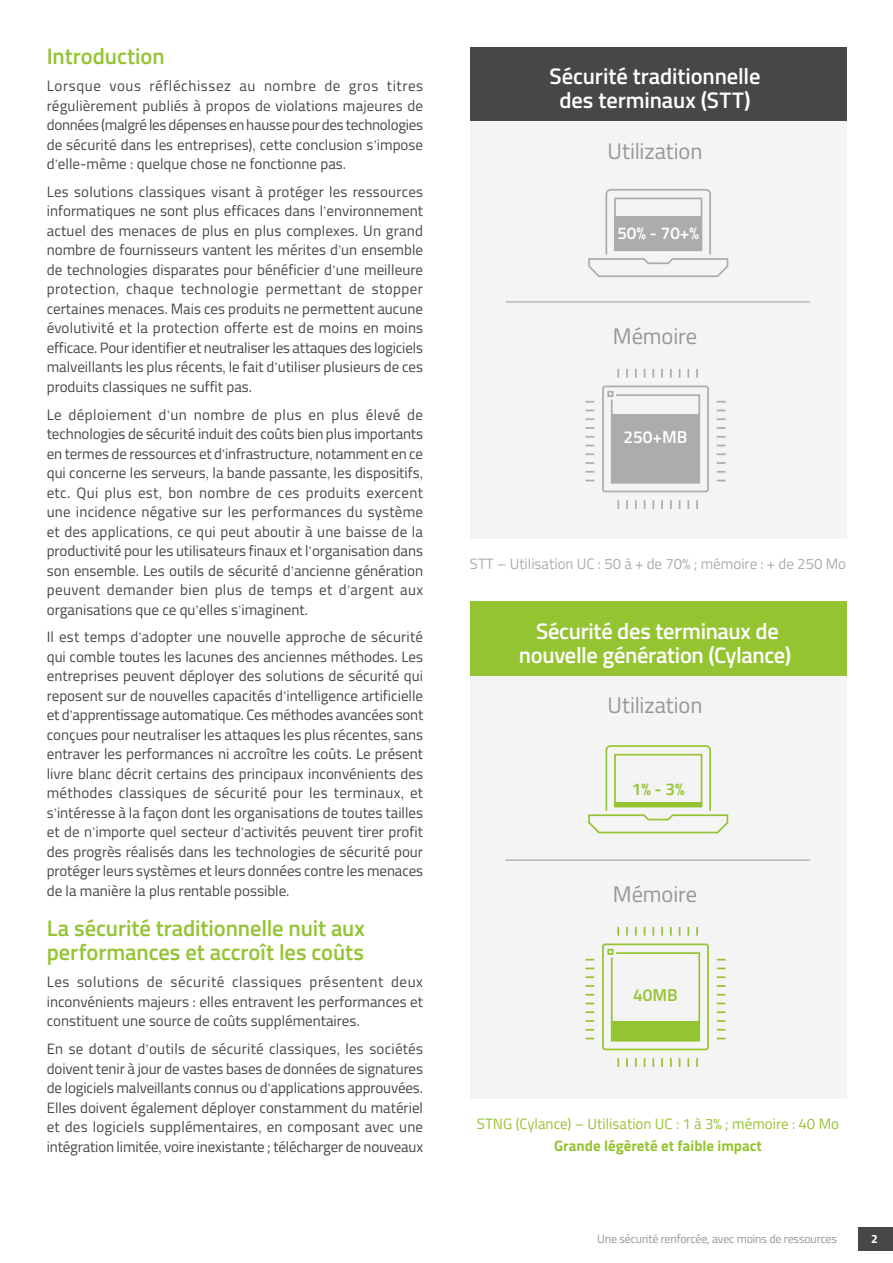
<style>
.page{position:relative;width:893px;height:1263px;background:#fff}
.page>*{position:absolute;margin:0;border:0;box-sizing:border-box;transform-origin:0 0}
.t1{font:600 22.5px/24px "Titillium";letter-spacing:-.01em;color:#fff;text-align:center}
.t2{font:600 22.5px/24px "Titillium";letter-spacing:-.005em;color:#95c432}
.t3{font:22.5px "Titillium";letter-spacing:-.005em;color:#969798}
.t4{font:600 17.25px "Titillium";color:#fff}
.t5{font:600 17.25px "Titillium";color:#95c432}
.t6{font:600 17.1px "Titillium";color:#fff}
.t7{font:600 17.1px "Titillium";color:#95c432}
.t8{font:15px/19.5px "Titillium";color:#474747;text-align:justify}
.t9{font:15px "Titillium";color:#95c432}
.t10{font:15px "Titillium";color:#abacac}
.t11{font:700 15px "Titillium";color:#95c432}
.t12{font:12px "Titillium";letter-spacing:-.015em;color:#969798}
.t13{font:700 12px "Titillium";color:#fff}
.s1{font-family:"Apple Garamond"}
</style>
<div class="page">
<div style="left:858px;top:1227px;width:35px;height:24px;background:#474747"></div>
<div style="left:470px;top:47px;width:376px;height:74px;background:#474747"></div>
<div style="left:470px;top:121px;width:376px;height:51px;background:#f4f4f4"></div>
<div style="left:470px;top:172px;width:376px;height:134px;background:#f4f4f4"></div>
<div style="left:470px;top:306px;width:376px;height:51px;background:#f4f4f4"></div>
<div style="left:470px;top:357px;width:376px;height:181px;background:#f4f4f4"></div>
<svg style="left:588px;top:189px;width:140px;height:88px"></svg>
<div style="left:615px;top:216px;width:87px;height:34px;background:#abacac"></div>
<div style="left:614px;top:198px;width:88px;height:53px;border:2px solid #abacac"></div>
<svg style="left:617px;top:369px;width:2px;height:9px"></svg>
<svg style="left:626px;top:369px;width:2px;height:9px"></svg>
<svg style="left:635px;top:369px;width:2px;height:9px"></svg>
<svg style="left:652px;top:369px;width:2px;height:9px"></svg>
<svg style="left:661px;top:369px;width:2px;height:9px"></svg>
<svg style="left:670px;top:369px;width:2px;height:9px"></svg>
<svg style="left:687px;top:369px;width:2px;height:9px"></svg>
<svg style="left:696px;top:369px;width:2px;height:9px"></svg>
<svg style="left:617px;top:500px;width:2px;height:9px"></svg>
<svg style="left:626px;top:500px;width:2px;height:9px"></svg>
<svg style="left:635px;top:500px;width:2px;height:9px"></svg>
<svg style="left:652px;top:500px;width:2px;height:9px"></svg>
<svg style="left:661px;top:500px;width:2px;height:9px"></svg>
<svg style="left:670px;top:500px;width:2px;height:9px"></svg>
<svg style="left:687px;top:500px;width:2px;height:9px"></svg>
<svg style="left:696px;top:500px;width:2px;height:9px"></svg>
<svg style="left:717px;top:401px;width:8px;height:2px"></svg>
<svg style="left:717px;top:418px;width:8px;height:2px"></svg>
<svg style="left:717px;top:427px;width:8px;height:2px"></svg>
<svg style="left:717px;top:436px;width:8px;height:2px"></svg>
<svg style="left:717px;top:453px;width:8px;height:2px"></svg>
<svg style="left:717px;top:462px;width:8px;height:2px"></svg>
<svg style="left:717px;top:471px;width:8px;height:2px"></svg>
<svg style="left:585px;top:401px;width:9px;height:2px"></svg>
<svg style="left:585px;top:418px;width:9px;height:2px"></svg>
<svg style="left:585px;top:427px;width:9px;height:2px"></svg>
<svg style="left:585px;top:436px;width:9px;height:2px"></svg>
<svg style="left:585px;top:453px;width:9px;height:2px"></svg>
<svg style="left:585px;top:462px;width:9px;height:2px"></svg>
<svg style="left:585px;top:471px;width:9px;height:2px"></svg>
<div style="left:602px;top:385px;width:107px;height:107px;border:2px solid #abacac;border-radius:2px"></div>
<svg style="left:607px;top:391px;width:94px;height:93px"></svg>
<div style="left:470px;top:601px;width:376px;height:75px;background:#95c432"></div>
<div style="left:470px;top:676px;width:376px;height:51px;background:#f4f4f4"></div>
<div style="left:470px;top:727px;width:376px;height:137px;background:#f4f4f4"></div>
<div style="left:470px;top:864px;width:376px;height:51px;background:#f4f4f4"></div>
<div style="left:470px;top:915px;width:376px;height:183px;background:#f4f4f4"></div>
<svg style="left:588px;top:745px;width:140px;height:88px"></svg>
<hr style="left:615px;top:802px;width:87px;height:4px;background:#95c432">
<div style="left:614px;top:754px;width:88px;height:53px;border:2px solid #95c432"></div>
<svg style="left:617px;top:927px;width:2px;height:8px"></svg>
<svg style="left:626px;top:927px;width:2px;height:8px"></svg>
<svg style="left:635px;top:927px;width:2px;height:8px"></svg>
<svg style="left:652px;top:927px;width:2px;height:8px"></svg>
<svg style="left:661px;top:927px;width:2px;height:8px"></svg>
<svg style="left:670px;top:927px;width:2px;height:8px"></svg>
<svg style="left:687px;top:927px;width:2px;height:8px"></svg>
<svg style="left:696px;top:927px;width:2px;height:8px"></svg>
<svg style="left:617px;top:1058px;width:2px;height:9px"></svg>
<svg style="left:626px;top:1058px;width:2px;height:9px"></svg>
<svg style="left:635px;top:1058px;width:2px;height:9px"></svg>
<svg style="left:652px;top:1058px;width:2px;height:9px"></svg>
<svg style="left:661px;top:1058px;width:2px;height:9px"></svg>
<svg style="left:670px;top:1058px;width:2px;height:9px"></svg>
<svg style="left:687px;top:1058px;width:2px;height:9px"></svg>
<svg style="left:696px;top:1058px;width:2px;height:9px"></svg>
<svg style="left:717px;top:967px;width:8px;height:2px"></svg>
<svg style="left:717px;top:976px;width:8px;height:2px"></svg>
<svg style="left:717px;top:985px;width:8px;height:2px"></svg>
<svg style="left:717px;top:1002px;width:8px;height:2px"></svg>
<svg style="left:717px;top:1011px;width:8px;height:2px"></svg>
<svg style="left:717px;top:1020px;width:8px;height:2px"></svg>
<svg style="left:585px;top:967px;width:9px;height:2px"></svg>
<svg style="left:585px;top:976px;width:9px;height:2px"></svg>
<svg style="left:585px;top:985px;width:9px;height:2px"></svg>
<svg style="left:585px;top:1002px;width:9px;height:2px"></svg>
<svg style="left:585px;top:1011px;width:9px;height:2px"></svg>
<svg style="left:585px;top:1020px;width:9px;height:2px"></svg>
<div style="left:602px;top:943px;width:107px;height:107px;border:2px solid #95c432;border-radius:2px"></div>
<svg style="left:607px;top:949px;width:94px;height:93px"></svg>
<hr style="left:506px;top:302px;width:304px;height:1px;background:#969798">
<hr style="left:506px;top:860px;width:304px;height:1px;background:#969798">
<h1 class="t2" style="left:47px;top:43px;width:119px">Introduction</h1>
<p class="t8" style="left:47px;top:76px;width:378px">Lorsque vous réfléchissez au nombre de gros titres régulièrement publiés à propos de violations majeures de données (malgré les dépenses en hausse pour des technologies de sécurité dans les entreprises)<span class="s1">,</span> cette conclusion s<span class="s1">’</span>impose d<span class="s1">’</span>elle-même : quelque chose ne fonctionne pas.</p>
<p class="t8" style="left:47px;top:181px;width:378px">Les solutions classiques visant à protéger les ressources informatiques ne sont plus efficaces dans l<span class="s1">’</span>environnement actuel des menaces de plus en plus complexes. Un grand nombre de fournisseurs vantent les mérites d<span class="s1">’</span>un ensemble de technologies disparates pour bénéficier d<span class="s1">’</span>une meilleure protection<span class="s1">,</span> chaque technologie permettant de stopper certaines menaces. Mais ces produits ne permettent aucune évolutivité et la protection offerte est de moins en moins efficace. Pour identifier et neutraliser les attaques des logiciels malveillants les plus récents<span class="s1">,</span> le fait d<span class="s1">’</span>utiliser plusieurs de ces produits classiques ne suffit pas.</p>
<p class="t8" style="left:47px;top:404px;width:378px">Le déploiement d<span class="s1">’</span>un nombre de plus en plus élevé de technologies de sécurité induit des coûts bien plus importants en termes de ressources et d<span class="s1">’</span>infrastructure<span class="s1">,</span> notamment en ce qui concerne les serveurs<span class="s1">,</span> la bande passante<span class="s1">,</span> les dispositifs<span class="s1">, </span>etc. Qui plus est<span class="s1">,</span> bon nombre de ces produits exercent une incidence négative sur les performances du système et des applications<span class="s1">,</span> ce qui peut aboutir à une baisse de la productivité pour les utilisateurs finaux et l<span class="s1">’</span>organisation dans son ensemble. Les outils de sécurité d<span class="s1">’</span>ancienne génération peuvent demander bien plus de temps et d<span class="s1">’</span>argent aux organisations que ce qu<span class="s1">’</span>elles s<span class="s1">’</span>imaginent.</p>
<p class="t8" style="left:47px;top:626px;width:378px">Il est temps d<span class="s1">’</span>adopter une nouvelle approche de sécurité qui comble toutes les lacunes des anciennes méthodes. Les entreprises peuvent déployer des solutions de sécurité qui reposent sur de nouvelles capacités d<span class="s1">’</span>intelligence artificielle et d<span class="s1">’</span>apprentissage automatique. Ces méthodes avancées sont conçues pour neutraliser les attaques les plus récentes<span class="s1">,</span> sans entraver les performances ni accroître les coûts. Le présent livre blanc décrit certains des principaux inconvénients des méthodes classiques de sécurité pour les terminaux<span class="s1">,</span> et s<span class="s1">’</span>intéresse à la façon dont les organisations de toutes tailles et de n<span class="s1">’</span>importe quel secteur d<span class="s1">’</span>activités peuvent tirer profit des progrès réalisés dans les technologies de sécurité pour protéger leurs systèmes et leurs données contre les menaces de la manière la plus rentable possible.</p>
<h1 class="t2" style="left:47px;top:915px;width:320px">La sécurité traditionnelle nuit aux performances et accroît les coûts</h1>
<p class="t8" style="left:47px;top:972px;width:378px">Les solutions de sécurité classiques présentent deux inconvénients majeurs : elles entravent les performances et constituent une source de coûts supplémentaires.</p>
<p class="t8" style="left:47px;top:1038px;width:378px">En se dotant d<span class="s1">’</span>outils de sécurité classiques<span class="s1">,</span> les sociétés doivent tenir à jour de vastes bases de données de signatures de logiciels malveillants connus ou d<span class="s1">’</span>applications approuvées.<br>Elles doivent également déployer constamment du matériel et des logiciels supplémentaires<span class="s1">,</span> en composant avec une intégration limitée<span class="s1">,</span> voire inexistante ; télécharger de nouveaux</p>
<h1 class="t1" style="left:549px;top:63px;width:213px">Sécurité traditionnelle des terminaux (STT)</h1>
<h1 class="t3" style="left:608px;top:134px;width:96px">Utilization</h1>
<p class="t6" style="left:617px;top:220px;width:83px">50% - 70+%</p>
<h1 class="t3" style="left:613px;top:319px;width:86px">Mémoire</h1>
<p class="t4" style="left:623px;top:424px;width:66px">250+MB</p>
<p class="t10" style="left:470px;top:552px;width:378px">STT – Utilisation UC : 50 à + de 70% ; mémoire : + de 250 Mo</p>
<h1 class="t1" style="left:519px;top:618px;width:274px">Sécurité des terminaux de nouvelle génération (Cylance)</h1>
<h1 class="t3" style="left:608px;top:689px;width:96px">Utilization</h1>
<p class="t7" style="left:632px;top:776px;width:54px">1% - 3%</p>
<h1 class="t3" style="left:613px;top:877px;width:86px">Mémoire</h1>
<p class="t5" style="left:633px;top:982px;width:46px">40MB</p>
<p class="t9" style="left:477px;top:1112px;width:364px">STNG (Cylance) – Utilisation UC : 1 à 3% ; mémoire : 40 Mo</p>
<p class="t11" style="left:554px;top:1134px;width:209px">Grande légèreté et faible impact</p>
<p class="t12" style="left:597px;top:1230px;width:241px">Une sécurité renforcée, avec moins de ressources</p>
<p class="t13" style="left:871px;top:1230px;width:8px">2</p>
</div>
